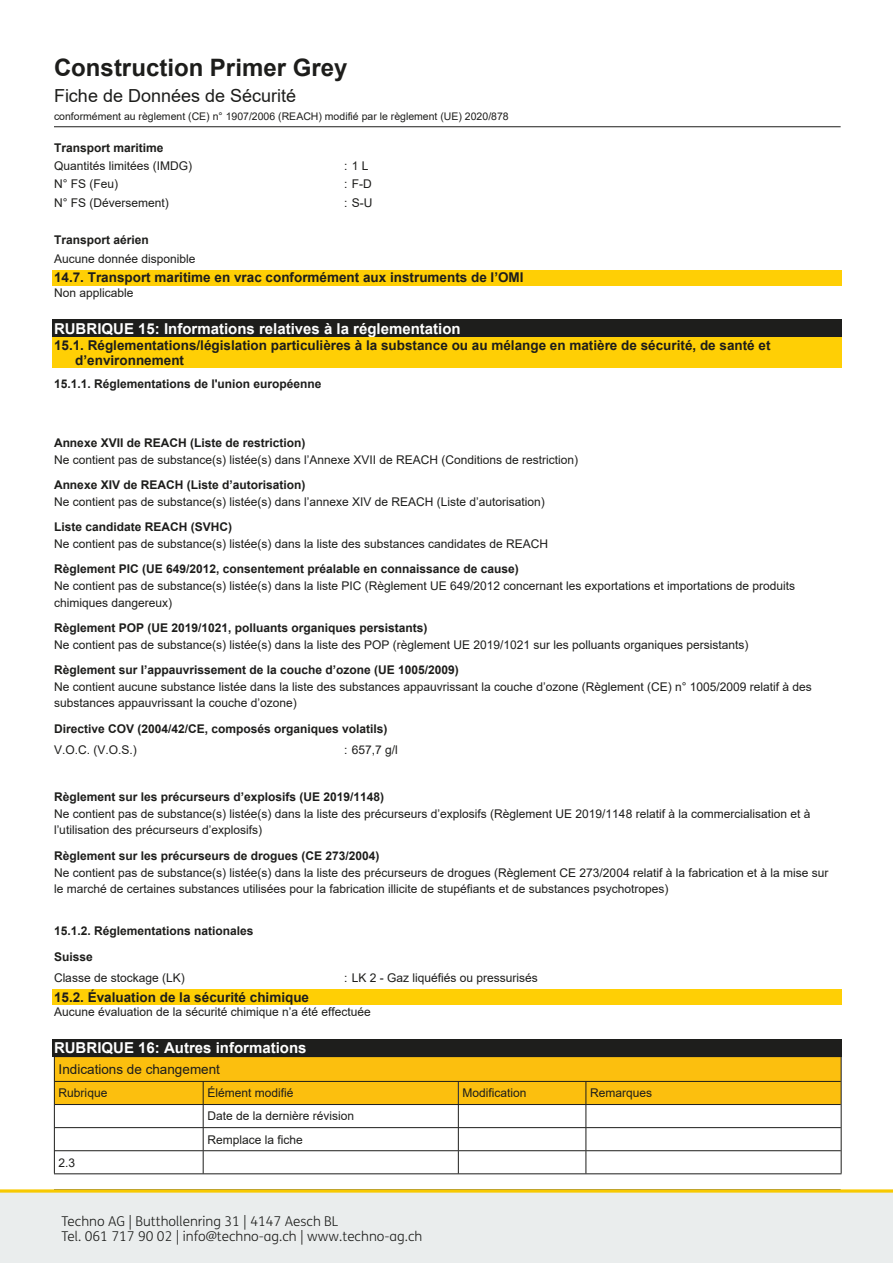
<style>
.page{position:relative;width:893px;height:1263px;background:#fff}
.page>*{position:absolute;margin:0;border:0;box-sizing:border-box;transform-origin:0 0}
.t1{font:700 24px "Arial";color:#1d1d1b}
.t2{font:18px "Arial";color:#1d1d1b}
.t3{font:700 15px "Arial";color:#fff}
.t4{font:700 13.5px/15.5px "Arial";color:#1d1d1b}
.t5{font:300 13.5px/15px "FS Me";color:#1e1f1d}
.t6{font:13.5px "Arial";color:#1d1d1b}
.t7{font:12px/16.5px "Arial";color:#1d1d1b}
.t8{font:700 12px/25.5px "Arial";color:#1d1d1b}
.t9{font:10.5px "Arial";color:#1d1d1b}
.s1{color:#1e1e1c}
</style>
<div class="page">
<hr style="left:54px;top:126px;width:787px;height:1px;background:#1d1d1b">
<div style="left:52px;top:270px;width:789px;height:15px;background:#ffcf05"></div>
<div style="left:52px;top:320px;width:789px;height:17px;background:#1e1e1c"></div>
<div style="left:52px;top:337px;width:789px;height:16px;background:#ffcf05"></div>
<div style="left:52px;top:353px;width:789px;height:15px;background:#ffcf05"></div>
<div style="left:52px;top:989px;width:789px;height:15px;background:#ffcf05"></div>
<div style="left:52px;top:1039px;width:789px;height:17px;background:#1e1e1c"></div>
<div style="left:55px;top:1057px;width:786px;height:24px;background:#fcbf0e"></div>
<div style="left:55px;top:1082px;width:148px;height:22px;background:#fcbf0e"></div>
<div style="left:204px;top:1082px;width:254px;height:22px;background:#fcbf0e"></div>
<div style="left:459px;top:1082px;width:127px;height:22px;background:#fcbf0e"></div>
<div style="left:586px;top:1082px;width:255px;height:22px;background:#fcbf0e"></div>
<hr style="left:54px;top:1057px;width:1px;height:116px;background:#1d1d1b">
<hr style="left:841px;top:1057px;width:1px;height:116px;background:#1d1d1b">
<svg style="left:203px;top:1082px;width:1px;height:91px"></svg>
<svg style="left:458px;top:1082px;width:1px;height:91px"></svg>
<svg style="left:586px;top:1082px;width:1px;height:91px"></svg>
<hr style="left:54px;top:1056px;width:788px;height:1px;background:#1d1d1b">
<hr style="left:55px;top:1081px;width:786px;height:1px;background:#1d1d1b">
<hr style="left:55px;top:1104px;width:786px;height:1px;background:#1d1d1b">
<hr style="left:55px;top:1127px;width:786px;height:1px;background:#1d1d1b">
<hr style="left:55px;top:1150px;width:786px;height:1px;background:#1d1d1b">
<hr style="left:54px;top:1173px;width:788px;height:1px;background:#1d1d1b">
<div style="left:0;top:1189px;width:893px;height:74px;background:#eaeded"></div>
<h1 class="t1" style="left:54px;top:50px;width:295px">Construction Primer Grey</h1>
<h2 class="t2" style="left:54px;top:83px;width:244px">Fiche de Données de Sécurité</h2>
<p class="t9" style="left:54px;top:109px;width:456px">conformément au règlement (CE) n° 1907/2006 (REACH) modifié par le règlement (UE) 2020/878</p>
<p class="t8" style="left:54px;top:135px;width:111px">Transport maritime</p>
<p class="t7" style="left:54px;top:157px;width:140px">Quantités limitées (IMDG)</p>
<p class="t7" style="left:344px;top:157px;width:26px">:1L</p>
<p class="t7" style="left:54px;top:176px;width:66px">N° FS (Feu)</p>
<p class="t7" style="left:344px;top:176px;width:29px">: F-D</p>
<p class="t7" style="left:54px;top:194px;width:116px">N° FS (Déversement)</p>
<p class="t7" style="left:344px;top:194px;width:30px">: S-U</p>
<p class="t8" style="left:54px;top:228px;width:96px">Transport aérien</p>
<p class="t7" style="left:54px;top:250px;width:143px">Aucune donnée disponible</p>
<p class="t4" style="left:54px;top:270px;width:471px">14.7. Transport maritime en vrac conformément aux instruments de l’OMI</p>
<p class="t7" style="left:54px;top:284px;width:81px">Non applicable</p>
<p class="t3" style="left:54px;top:318px;width:408px">RUBRIQUE 15: Informations relatives à la réglementation</p>
<p class="t4" style="left:75px;top:337px;width:697px;text-indent:-21px">15.1. Réglementations/législation particulières à la substance ou au mélange en matière de sécurité, de santé et d’environnement</p>
<p class="t8" style="left:54px;top:372px;width:269px">15.1.1. Réglementations de l'union européenne</p>
<p class="t8" style="left:54px;top:430px;width:253px">Annexe XVII de REACH (Liste de restriction)</p>
<p class="t7" style="left:54px;top:451px;width:526px">Ne contient pas de substance(s) listée(s) dans l’Annexe XVII de REACH (Conditions de restriction)</p>
<p class="t8" style="left:54px;top:472px;width:253px">Annexe XIV de REACH (Liste d’autorisation)</p>
<p class="t7" style="left:54px;top:493px;width:492px">Ne contient pas de substance(s) listée(s) dans l’annexe XIV de REACH (Liste d’autorisation)</p>
<p class="t8" style="left:54px;top:514px;width:180px">Liste candidate REACH (SVHC)</p>
<p class="t7" style="left:54px;top:535px;width:496px">Ne contient pas de substance(s) listée(s) dans la liste des substances candidates de REACH</p>
<p class="t8" style="left:54px;top:557px;width:466px">Règlement PIC (UE 649/2012, consentement préalable en connaissance de cause)</p>
<p class="t7" style="left:54px;top:577px;width:743px">Ne contient pas de substance(s) listée(s) dans la liste PIC (Règlement UE 649/2012 concernant les exportations et importations de produits chimiques dangereux)</p>
<p class="t8" style="left:54px;top:615px;width:375px">Règlement POP (UE 2019/1021, polluants organiques persistants)</p>
<p class="t7" style="left:54px;top:636px;width:696px">Ne contient pas de substance(s) listée(s) dans la liste des POP (règlement UE 2019/1021 sur les polluants organiques persistants)</p>
<p class="t8" style="left:54px;top:657px;width:406px">Règlement sur l’appauvrissement de la couche d’ozone (UE 1005/2009)</p>
<p class="t7" style="left:54px;top:678px;width:759px">Ne contient aucune substance listée dans la liste des substances appauvrissant la couche d’ozone (Règlement (CE) n° 1005/2009 relatif à des substances appauvrissant la couche d’ozone)</p>
<p class="t8" style="left:54px;top:716px;width:335px">Directive COV (2004/42/CE, composés organiques volatils)</p>
<p class="t7" style="left:54px;top:741px;width:84px">V.O.C. (V.O.S.)</p>
<p class="t7" style="left:344px;top:741px;width:55px">: 657,7 g/l</p>
<p class="t8" style="left:54px;top:784px;width:332px">Règlement sur les précurseurs d’explosifs (UE 2019/1148)</p>
<p class="t7" style="left:54px;top:805px;width:758px">Ne contient pas de substance(s) listée(s) dans la liste des précurseurs d’explosifs (Règlement UE 2019/1148 relatif à la commercialisation et à l’utilisation des précurseurs d’explosifs)</p>
<p class="t8" style="left:54px;top:843px;width:327px">Règlement sur les précurseurs de drogues (CE 273/2004)</p>
<p class="t7" style="left:54px;top:864px;width:776px">Ne contient pas de substance(s) listée(s) dans la liste des précurseurs de drogues (Règlement CE 273/2004 relatif à la fabrication et à la mise sur le marché de certaines substances utilisées pour la fabrication illicite de stupéfiants et de substances psychotropes)</p>
<p class="t8" style="left:54px;top:918px;width:201px">15.1.2. Réglementations nationales<br>Suisse</p>
<p class="t7" style="left:54px;top:969px;width:132px">Classe de stockage (LK)</p>
<p class="t7" style="left:344px;top:969px;width:195px">: LK 2 - Gaz liquéfiés ou pressurisés</p>
<p class="t4" style="left:54px;top:989px;width:257px">15.2. Évaluation de la sécurité chimique</p>
<p class="t7" style="left:54px;top:1003px;width:318px">Aucune évaluation de la sécurité chimique n’a été effectuée</p>
<p class="t3" style="left:54px;top:1037px;width:254px">RUBRIQUE 16: Autres informations</p>
<p class="t6" style="left:59px;top:1060px;width:163px">Indications de changement</p>
<p class="t7" style="left:59px;top:1085px;width:50px">Rubrique</p>
<p class="t7" style="left:207px;top:1085px;width:88px">Élément modifié</p>
<p class="t7" style="left:463px;top:1085px;width:66px">Modification</p>
<p class="t7" style="left:590px;top:1085px;width:64px">Remarques</p>
<p class="t7" style="left:207px;top:1104px;width:148px;line-height:23.1px">Date de la dernière révision<br>Remplace la fiche</p>
<p class="t7" style="left:59px;top:1154px;width:18px">2.3</p>
<p class="t5" style="left:62px;top:1213px;width:362px">Techno AG | Butthollenring 31 | 4147 Aesch BL<br>Tel. 061 717 90 02 | <span class="s1">info@techno-ag.ch |</span> www.techno-ag.ch</p>
</div>
